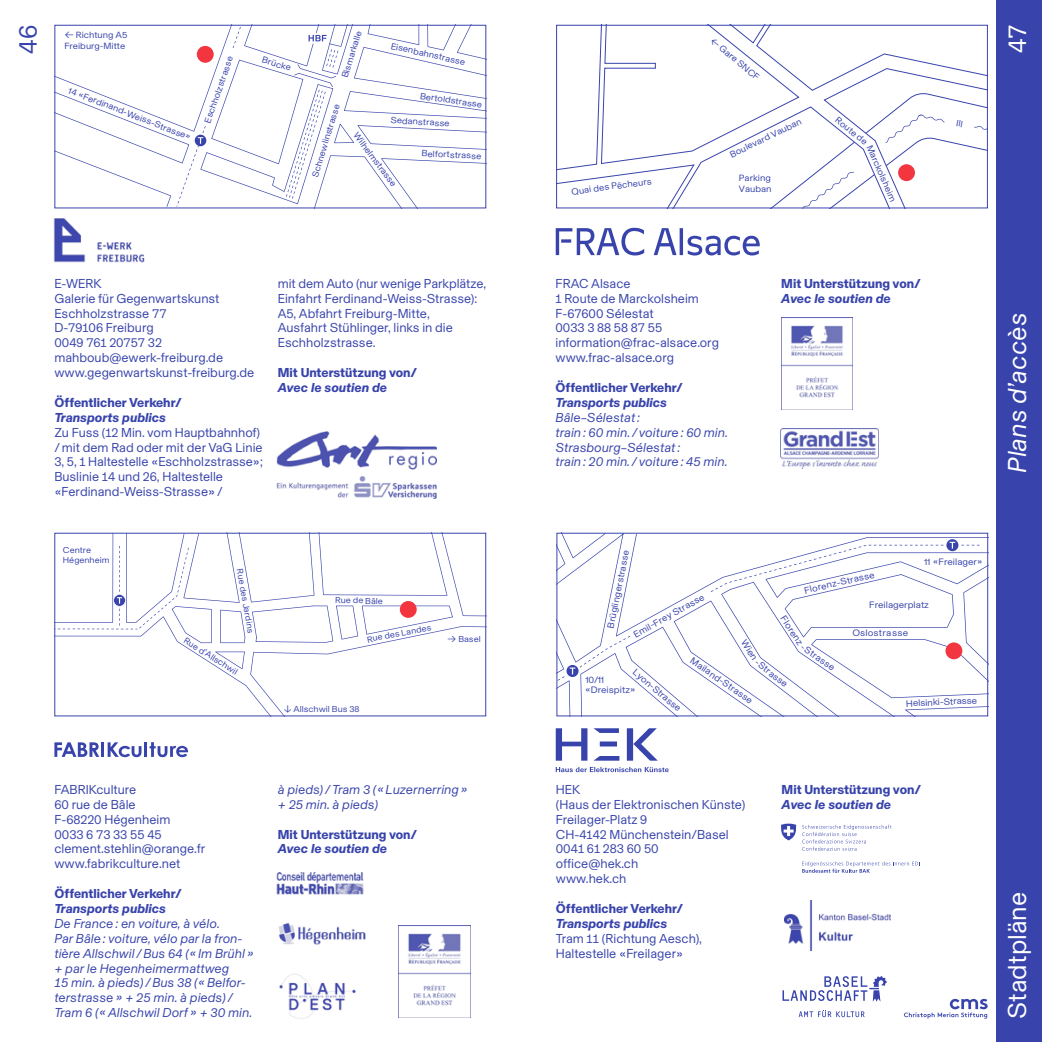
<style>
.page{position:relative;width:1042px;height:1042px;background:#fff}
.page>*{position:absolute;margin:0;border:0;box-sizing:border-box;transform-origin:0 0}
.t1{font:26.25px "Basel";color:#fff}
.t2{font:italic 26.25px "Basel";color:#fff}
.t3{font:26.25px "Basel";color:#3844ac}
.t4{font:13.12px/14.9px "Basel";color:#3844ac}
.t5{font:italic 13.12px/14.9px "Basel";color:#3844ac}
.t6{font:700 13.12px "Basel";color:#3844ac}
.t7{font:italic 700 13.12px "Basel";color:#3844ac}
.t8{font:12.08px/14.3px "Basel";color:#3844ac;scale:1.06 1}
.t9{font:9.45px/10.3px "Basel";color:#3844ac;scale:1.06 1}
.t10{font:9.28px "Basel";color:#3844ac;scale:1.06 1}
.t11{font:9.1px/10.8px "Basel";color:#3844ac;scale:1.06 1}
.t12{font:8.75px/10.5px "Basel";color:#3844ac;scale:1.06 1}
.t13{font:7.7px "Basel";color:#3844ac;scale:1.06 1}
</style>
<div class="page">
<div style="left:996px;top:0;width:46px;height:1042px;background:#3844ac"></div>
<img style="left:399px;top:925px;width:71px;height:81px">
<img style="left:781px;top:318px;width:71px;height:91px">
<svg style="left:56px;top:535px;width:428px;height:179px"></svg>
<svg style="left:56px;top:546px;width:133px;height:83px"></svg>
<div style="left:54px;top:533px;width:432px;height:183px;border:1px solid #3844ac"></div>
<svg style="left:54px;top:742px;width:45px;height:15px"></svg>
<hr style="left:101px;top:742px;width:3px;height:15px;background:#3844ac">
<svg style="left:108px;top:742px;width:33px;height:15px"></svg>
<hr style="left:144px;top:742px;width:3px;height:15px;background:#3844ac">
<svg style="left:150px;top:742px;width:38px;height:15px"></svg>
<img style="left:278px;top:923px;width:88px;height:22px">
<img style="left:276px;top:872px;width:88px;height:23px">
<div style="left:400px;top:601px;width:17px;height:17px;background:#f33540;border-radius:50%"></div>
<svg style="left:56px;top:27px;width:428px;height:179px"></svg>
<div style="left:54px;top:25px;width:432px;height:183px;border:1px solid #3844ac"></div>
<img style="left:54px;top:218px;width:91px;height:45px">
<div style="left:197px;top:46px;width:17px;height:17px;background:#f33540;border-radius:50%"></div>
<svg style="left:558px;top:27px;width:428px;height:179px"></svg>
<div style="left:556px;top:25px;width:432px;height:183px;border:1px solid #3844ac"></div>
<svg style="left:556px;top:228px;width:204px;height:27px"></svg>
<svg style="left:802px;top:824px;width:89px;height:27px"></svg>
<svg style="left:802px;top:861px;width:118px;height:12px"></svg>
<svg style="left:781px;top:823px;width:15px;height:17px"></svg>
<svg style="left:904px;top:999px;width:83px;height:19px"></svg>
<img style="left:277px;top:432px;width:159px;height:66px">
<svg style="left:556px;top:767px;width:112px;height:5px"></svg>
<svg style="left:556px;top:728px;width:101px;height:32px"></svg>
<img style="left:279px;top:973px;width:77px;height:46px">
<img style="left:780px;top:428px;width:98px;height:41px">
<svg style="left:782px;top:976px;width:105px;height:26px"></svg>
<svg style="left:799px;top:1010px;width:65px;height:7px"></svg>
<img style="left:784px;top:900px;width:106px;height:50px">
<svg style="left:693px;top:93px;width:295px;height:115px"></svg>
<svg style="left:556px;top:533px;width:432px;height:183px"></svg>
<h1 class="t3" style="left:9px;top:54px;width:31px;rotate:-90deg">46</h1>
<h1 class="t1" style="left:998px;top:53px;width:30px;rotate:-90deg">47</h1>
<p class="t11" style="left:339px;top:76px;width:48px;rotate:-73deg">Bismarkalle</p>
<p class="t11" style="left:64px;top:29px;width:61px">← Richtung A5<br>Freiburg-Mitte</p>
<p class="t10" style="left:715px;top:34px;width:58px;rotate:39deg">← Gare SN C F</p>
<p class="t11" style="left:392px;top:39px;width:73px;rotate:13deg">Eisenbahnstrasse</p>
<p class="t11" style="left:202px;top:121px;width:68px;rotate:-71deg">Eschholzstrasse</p>
<p class="t11" style="left:264px;top:54px;width:30px;rotate:16deg">Brücke</p>
<p class="t11" style="left:70px;top:84px;width:125px;rotate:21deg">14 «Ferdinand-Weiss-Strasse»</p>
<p class="t11" style="left:421px;top:90px;width:61px;rotate:8deg">Bertoldstrasse</p>
<p class="t11" style="left:309px;top:175px;width:73px;rotate:-73deg">Schnewlinstrasse</p>
<p class="t10" style="left:841px;top:113px;width:38px;rotate:39deg">Route de</p>
<p class="t11" style="left:391px;top:114px;width:57px;rotate:3deg">Sedanstrasse</p>
<p class="t10" style="left:727px;top:149px;width:75px;rotate:-26deg">Boulevard Vauban</p>
<p class="t10" style="left:739px;top:171px;width:32px">Parking</p>
<p class="t11" style="left:360px;top:130px;width:63px;rotate:53deg">Wilhelmstrasse</p>
<p class="t10" style="left:875px;top:143px;width:59px;rotate:66deg">Marckolsheim</p>
<p class="t11" style="left:422px;top:147px;width:58px;rotate:3deg">Belfortstrasse</p>
<p class="t10" style="left:570px;top:185px;width:78px;rotate:-8deg">Quai des Pêcheurs</p>
<p class="t10" style="left:739px;top:182px;width:32px">Vauban</p>
<p class="t4" style="left:54px;top:275px;width:201px">E-WERK<br>Galerie für Gegenwartskunst<br>Eschholzstrasse 77<br>D-79106 Freiburg<br>0049 761 20757 32 mahboub@ewerk-freiburg.de www.gegenwartskunst-freiburg.de</p>
<p class="t6" style="left:54px;top:392px;width:129px">Öffentlicher Verkehr/</p>
<p class="t7" style="left:54px;top:407px;width:113px">Transports publics</p>
<p class="t4" style="left:54px;top:424px;width:210px">Zu Fuss (12 Min. vom Hauptbahnhof) / mit dem Rad oder mit der VaG Linie 3, 5, 1 Haltestelle «Eschholzstrasse»; Buslinie 14 und 26, Haltestelle «Ferdinand-Weiss-Strasse» /</p>
<p class="t4" style="left:278px;top:275px;width:210px">mit dem Auto (nur wenige Parkplätze,<br>Einfahrt Ferdinand-Weiss-Strasse):<br>A5, Abfahrt Freiburg-Mitte,<br>Ausfahrt Stühlinger, links in die<br>Eschholzstrasse.</p>
<p class="t6" style="left:278px;top:363px;width:141px">Mit Unterstützung von/</p>
<p class="t7" style="left:278px;top:378px;width:111px">Avec le soutien de</p>
<p class="t12" style="left:63px;top:544px;width:46px">Centre<br>Hégenheim</p>
<p class="t12" style="left:246px;top:568px;width:63px;rotate:80deg">Rue des Jardins</p>
<p class="t12" style="left:188px;top:634px;width:60px;rotate:32deg">Rue d’Allschwil</p>
<p class="t12" style="left:335px;top:594px;width:47px;rotate:1deg">Rue de Bâle</p>
<p class="t12" style="left:366px;top:633px;width:63px;rotate:-11deg">Rue des Landes</p>
<p class="t12" style="left:447px;top:633px;width:33px">→ Basel</p>
<p class="t12" style="left:284px;top:703px;width:72px">↓ Allschwil Bus 38</p>
<p class="t4" style="left:54px;top:781px;width:152px">FABRIKculture<br>60 rue de Bâle<br>F-68220 Hégenheim<br>0033 6 73 33 55 45 clement.stehlin@orange.fr www.fabrikculture.net</p>
<p class="t6" style="left:54px;top:883px;width:129px">Öffentlicher Verkehr/</p>
<p class="t7" style="left:54px;top:898px;width:113px">Transports publics</p>
<p class="t5" style="left:54px;top:915px;width:201px">De France : en voiture, à vélo.<br>Par Bâle : voiture, vélo par la fron&shy;tière Allschwil / Bus 64 (« Im Brühl » + par le Hegenheimermattweg<br>15 min. à pieds) / Bus 38 (« Belfor&shy;terstrasse » + 25 min. à pieds) /<br>Tram 6 (« Allschwil Dorf » + 30 min.</p>
<p class="t8" style="left:58px;top:809px;width:41px">Centre<br>Hégen&shy;heim</p>
<p class="t5" style="left:278px;top:781px;width:192px">à pieds) / Tram 3 (« Luzernerring » + 25 min. à pieds)</p>
<p class="t6" style="left:278px;top:824px;width:141px">Mit Unterstützung von/</p>
<p class="t7" style="left:278px;top:839px;width:111px">Avec le soutien de</p>
<p class="t4" style="left:555px;top:275px;width:165px">FRAC Alsace<br>1 Route de Marckolsheim<br>F-67600 Sélestat<br>0033 3 88 58 87 55 information@frac-alsace.org www.frac-alsace.org</p>
<p class="t6" style="left:555px;top:377px;width:129px">Öffentlicher Verkehr/</p>
<p class="t7" style="left:555px;top:392px;width:113px">Transports publics</p>
<p class="t5" style="left:555px;top:409px;width:174px">Bâle–Sélestat :<br>train : 60 min. / voiture : 60 min.<br>Strasbourg–Sélestat :<br>train : 20 min. / voiture : 45 min.</p>
<p class="t6" style="left:781px;top:273px;width:141px">Mit Unterstützung von/</p>
<p class="t7" style="left:781px;top:288px;width:111px">Avec le soutien de</p>
<h1 class="t2" style="left:998px;top:473px;width:162px;rotate:-90deg">Plans d’accès</h1>
<p class="t9" style="left:605px;top:627px;width:76px;rotate:-79deg">Brüglingerstrasse</p>
<p class="t9" style="left:924px;top:555px;width:57px">11 «Freilager»</p>
<p class="t9" style="left:869px;top:599px;width:58px">Freilagerplatz</p>
<p class="t9" style="left:803px;top:585px;width:69px;rotate:-13deg">Florenz-Strasse</p>
<p class="t9" style="left:631px;top:629px;width:76px;rotate:-29deg">Em il-Frey Strasse</p>
<p class="t9" style="left:788px;top:613px;width:33px;rotate:57deg">Florenz</p>
<p class="t9" style="left:852px;top:627px;width:54px">Oslostrasse</p>
<p class="t9" style="left:748px;top:637px;width:23px;rotate:58deg">Wien</p>
<p class="t9" style="left:808px;top:644px;width:34px;rotate:34deg">Strasse</p>
<p class="t9" style="left:695px;top:654px;width:71px;rotate:35deg">Mailand-Strasse</p>
<p class="t9" style="left:763px;top:659px;width:34px;rotate:38deg">Strasse</p>
<p class="t9" style="left:638px;top:666px;width:58px;rotate:40deg">Lyon-Strasse</p>
<p class="t9" style="left:585px;top:674px;width:49px">10/11 «Dreispitz»</p>
<p class="t9" style="left:906px;top:698px;width:69px;rotate:-3deg">Helsinki-Strasse</p>
<p class="t4" style="left:556px;top:781px;width:191px">HEK<br>(Haus der Elektronischen Künste)<br>Freilager-Platz 9<br>CH-4142 Münchenstein/Basel<br>0041 61 283 60 50<br>office@hek.ch<br>www.hek.ch</p>
<p class="t6" style="left:556px;top:898px;width:129px">Öffentlicher Verkehr/</p>
<p class="t7" style="left:556px;top:913px;width:113px">Transports publics</p>
<p class="t4" style="left:556px;top:930px;width:148px">Tram 11 (Richtung Aesch),<br>Haltestelle «Freilager»</p>
<p class="t13" style="left:605px;top:905px;width:27px;rotate:57deg">Florenz</p>
<p class="t13" style="left:573px;top:924px;width:19px;rotate:58deg">Wien</p>
<p class="t13" style="left:621px;top:929px;width:28px;rotate:34deg">Strasse</p>
<p class="t8" style="left:577px;top:932px;width:31px">Basel</p>
<p class="t13" style="left:585px;top:942px;width:28px;rotate:38deg">Strasse</p>
<p class="t6" style="left:781px;top:779px;width:141px">Mit Unterstützung von/</p>
<p class="t7" style="left:781px;top:794px;width:111px">Avec le soutien de</p>
<h1 class="t1" style="left:998px;top:1018px;width:128px;rotate:-90deg">Stadtpläne</h1>
</div>
